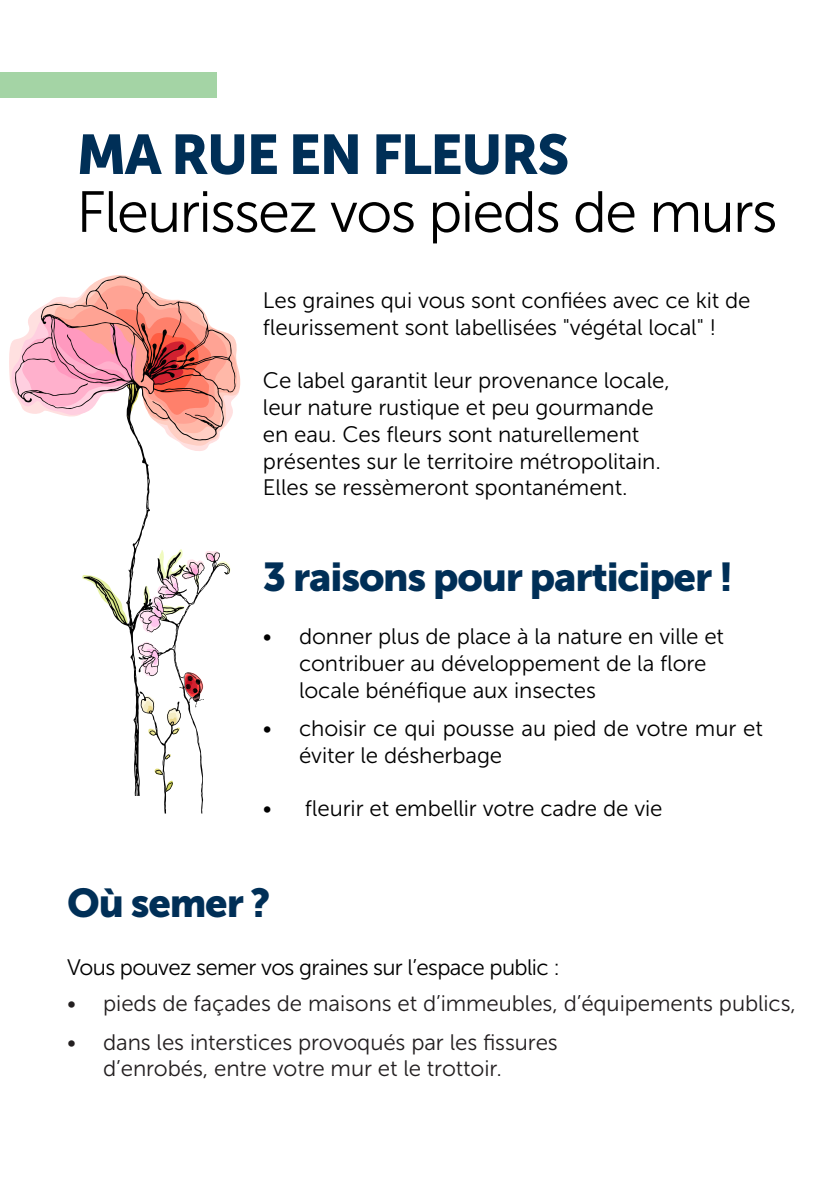
<style>
.page{position:relative;width:823px;height:1191px;background:#fff}
.page>*{position:absolute;margin:0;border:0;box-sizing:border-box;transform-origin:0 0}
.t1{font:57.8px "Museo Sans 300";letter-spacing:-.03em;color:#000}
.t2{font:55.4px "Museo Sans 900";letter-spacing:-.03em;color:#002f57}
.t3{font:40px "Museo Sans 900";letter-spacing:-.03em;color:#002f57}
.t4{font:22.4px/26.8px "Museo Sans 300";letter-spacing:-.005em;color:#000}
.t5{font:22.4px/26.8px "Museo Sans 300";letter-spacing:-.005em;color:#231f20}
.t6{font:22.4px "Museo Sans 300";letter-spacing:-.03em;color:#000}
</style>
<div class="page">
<div style="left:0;top:72px;width:216px;height:25px;background:#a4d4a5"></div>
<svg style="left:9px;top:275px;width:232px;height:122px"></svg>
<svg style="left:15px;top:276px;width:220px;height:271px"></svg>
<svg style="left:82px;top:547px;width:149px;height:266px"></svg>
<p class="t2" style="left:76px;top:123px;width:494px">MA RUE EN FLEURS</p>
<p class="t1" style="left:76px;top:181px;width:702px">Fleurissez vos pieds de murs</p>
<p class="t4" style="left:263px;top:287px;width:489px">Les graines qui vous sont confiées avec ce kit de fleurissement sont labellisées "végétal local" !</p>
<p class="t4" style="left:263px;top:367px;width:408px">Ce label garantit leur provenance locale, leur nature rustique et peu gourmande en eau. Ces fleurs sont naturellement présentes sur le territoire métropolitain.<br>Elles se ressèmeront spontanément.</p>
<p class="t3" style="left:263px;top:554px;width:472px">3 raisons pour participer !</p>
<p class="t4" style="left:299px;top:623px;width:426px;text-indent:-36px">• donner plus de place à la nature en ville et contribuer au développement de la flore locale bénéfique aux insectes</p>
<p class="t4" style="left:299px;top:715px;width:465px;text-indent:-36px">• choisir ce qui pousse au pied de votre mur et éviter le désherbage</p>
<p class="t4" style="left:263px;top:794px;width:401px">• fleurir et embellir votre cadre de vie</p>
<p class="t3" style="left:67px;top:880px;width:205px">Où semer ?</p>
<p class="t6" style="left:67px;top:955px;width:494px">Vous pouvez semer vos graines sur l’espace public :</p>
<p class="t5" style="left:67px;top:990px;width:730px">• pieds de façades de maisons et d’immeubles, d’équipements publics,</p>
<p class="t5" style="left:103px;top:1028px;width:456px;text-indent:-36px">• dans les interstices provoqués par les fissures d’enrobés, entre votre mur et le trottoir.</p>
</div>
